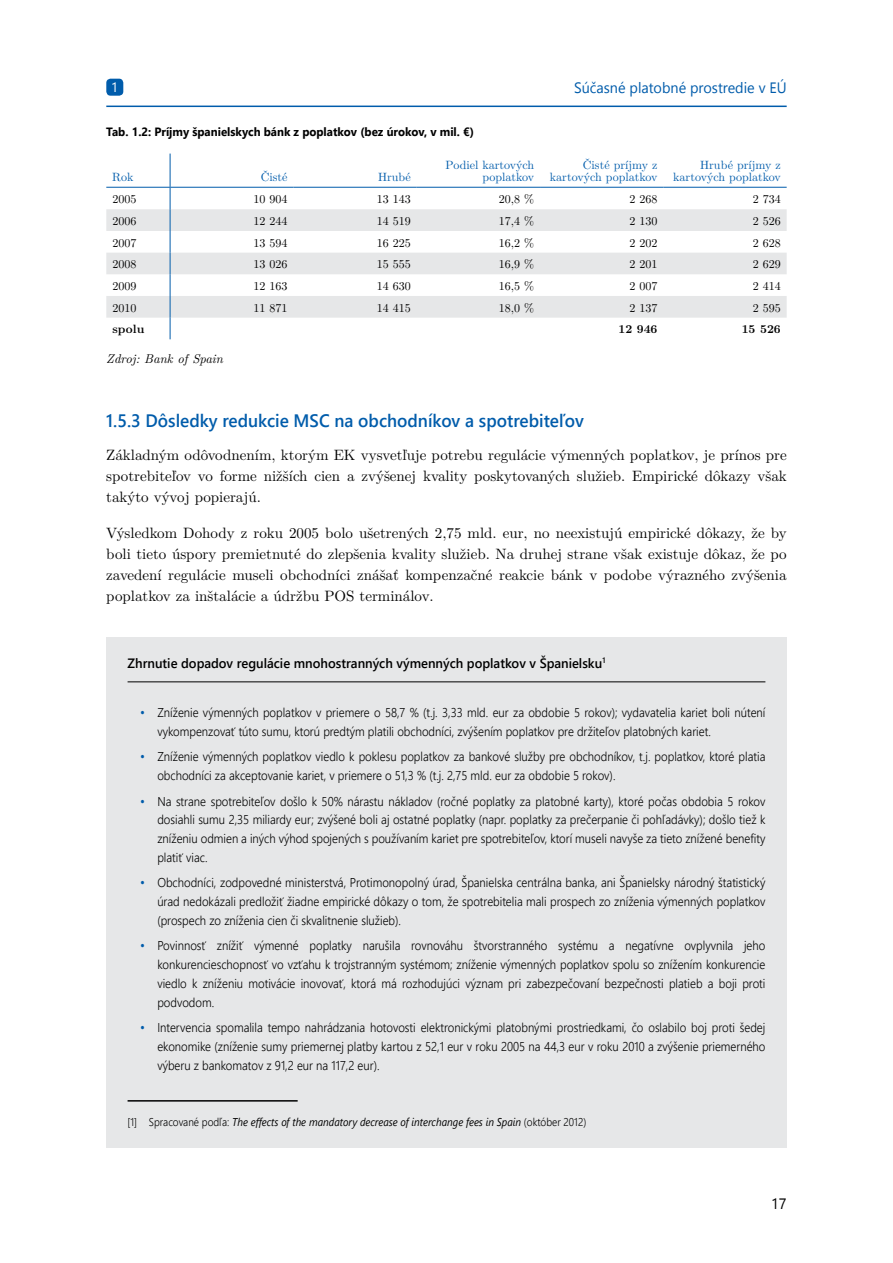
<style>
.page{position:relative;width:893px;height:1263px;background:#fff}
.page>*{position:absolute;margin:0;border:0;box-sizing:border-box;transform-origin:0 0}
.t1{font:600 18px "Segoe UI";color:#005cab;scale:.96 1}
.t2{font:15px/21px "LM Roman 10";color:#000;text-align:justify}
.t3{font:15px "Segoe UI";color:#005cab;scale:.96 1}
.t4{font:15px "Segoe UI";color:#000;scale:.96 1}
.t5{font:600 13.5px "Segoe UI";color:#000;scale:.96 1}
.t6{font:13.5px "Segoe UI";color:#fff;scale:.96 1}
.t7{font:300 12.75px/18.8px "Segoe UI";color:#000;text-align:justify;scale:.9 1}
.t8{font:italic 12.75px "LM Roman 10";color:#000}
.t9{font:12px "LM Roman 10";color:#000}
.t10{font:12px/12px "LM Roman 10";color:#005cab;text-align:right}
.t11{font:700 12px "Segoe UI";color:#000;scale:.96 1}
.t12{font:700 12px "LM Roman 10";color:#000}
.t13{font:italic 11.25px "Segoe UI";color:#000;scale:.9 1}
.s1{color:#005cab}
.s2{font-weight:300;font-style:normal}
</style>
<div class="page">
<hr style="left:106px;top:106px;width:681px;height:1px;background:#005cab">
<div style="left:106px;top:79px;width:17px;height:17px;background:#005cab;border-radius:4px"></div>
<svg style="left:106px;top:209px;width:681px;height:109px;fill:#e6e7e8"></svg>
<hr style="left:106px;top:187px;width:64px;height:1px;background:#005cab">
<hr style="left:170px;top:187px;width:123px;height:1px;background:#005cab">
<hr style="left:293px;top:187px;width:124px;height:1px;background:#005cab">
<hr style="left:417px;top:187px;width:123px;height:1px;background:#005cab">
<hr style="left:540px;top:187px;width:123px;height:1px;background:#005cab">
<hr style="left:663px;top:187px;width:124px;height:1px;background:#005cab">
<svg style="left:170px;top:188px;width:1px;height:151px"></svg>
<hr style="left:170px;top:154px;width:1px;height:33px;background:#005cab">
<div style="left:106px;top:637px;width:681px;height:510px;background:#e6e7e8"></div>
<hr style="left:128px;top:681px;width:637px;height:1px;background:#000">
<hr style="left:128px;top:1100px;width:170px;height:1px;background:#000">
<p class="t3" style="left:574px;top:76px;width:223px">Súčasné platobné prostredie v EÚ</p>
<p class="t6" style="left:111px;top:77px;width:9px">1</p>
<p class="t11" style="left:106px;top:123px;width:385px">Tab. 1.2: Príjmy španielskych bánk z poplatkov (bez úrokov, v mil. €)</p>
<p class="t10" style="left:112px;top:170px;width:23px">Rok</p>
<p class="t10" style="left:261px;top:170px;width:28px">Čisté</p>
<p class="t10" style="left:378px;top:170px;width:34px">Hrubé</p>
<p class="t10" style="left:445px;top:158px;width:90px">Podiel kartových poplatkov</p>
<p class="t10" style="left:550px;top:158px;width:109px">Čisté príjmy z kartových poplatkov</p>
<p class="t10" style="left:673px;top:158px;width:109px">Hrubé príjmy z kartových poplatkov</p>
<p class="t9" style="left:112px;top:190px;width:25px">2005</p>
<p class="t9" style="left:253px;top:190px;width:35px">10 904</p>
<p class="t9" style="left:377px;top:190px;width:35px">13 143</p>
<p class="t9" style="left:499px;top:190px;width:37px">20,8 %</p>
<p class="t9" style="left:629px;top:190px;width:29px">2 268</p>
<p class="t9" style="left:753px;top:190px;width:29px">2 734</p>
<p class="t9" style="left:112px;top:211px;width:25px">2006</p>
<p class="t9" style="left:253px;top:211px;width:35px">12 244</p>
<p class="t9" style="left:377px;top:211px;width:35px">14 519</p>
<p class="t9" style="left:499px;top:211px;width:37px">17,4 %</p>
<p class="t9" style="left:629px;top:211px;width:29px">2 130</p>
<p class="t9" style="left:753px;top:211px;width:29px">2 526</p>
<p class="t9" style="left:112px;top:233px;width:25px">2007</p>
<p class="t9" style="left:253px;top:233px;width:35px">13 594</p>
<p class="t9" style="left:377px;top:233px;width:35px">16 225</p>
<p class="t9" style="left:499px;top:233px;width:37px">16,2 %</p>
<p class="t9" style="left:629px;top:233px;width:29px">2 202</p>
<p class="t9" style="left:753px;top:233px;width:29px">2 628</p>
<p class="t9" style="left:112px;top:255px;width:25px">2008</p>
<p class="t9" style="left:253px;top:255px;width:35px">13 026</p>
<p class="t9" style="left:377px;top:255px;width:35px">15 555</p>
<p class="t9" style="left:499px;top:255px;width:37px">16,9 %</p>
<p class="t9" style="left:629px;top:255px;width:29px">2 201</p>
<p class="t9" style="left:753px;top:255px;width:29px">2 629</p>
<p class="t9" style="left:112px;top:276px;width:25px">2009</p>
<p class="t9" style="left:254px;top:276px;width:35px">12 163</p>
<p class="t9" style="left:377px;top:276px;width:35px">14 630</p>
<p class="t9" style="left:499px;top:276px;width:37px">16,5 %</p>
<p class="t9" style="left:629px;top:276px;width:29px">2 007</p>
<p class="t9" style="left:753px;top:276px;width:29px">2 414</p>
<p class="t9" style="left:112px;top:298px;width:25px">2010</p>
<p class="t9" style="left:254px;top:298px;width:35px">11 871</p>
<p class="t9" style="left:377px;top:298px;width:35px">14 415</p>
<p class="t9" style="left:499px;top:298px;width:37px">18,0 %</p>
<p class="t9" style="left:629px;top:298px;width:29px">2 137</p>
<p class="t9" style="left:753px;top:298px;width:29px">2 595</p>
<p class="t12" style="left:112px;top:320px;width:33px">spolu</p>
<p class="t12" style="left:618px;top:320px;width:41px">12 946</p>
<p class="t12" style="left:742px;top:320px;width:41px">15 526</p>
<p class="t8" style="left:106px;top:348px;width:118px">Zdroj: Bank of Spain</p>
<h1 class="t1" style="left:106px;top:407px;width:499px">1.5.3 Dôsledky redukcie MSC na obchodníkov a spotrebiteľov</h1>
<p class="t2" style="left:106px;top:443px;width:682px">Základným odôvodnením, ktorým EK vysvetľuje potrebu regulácie výmenných poplatkov, je prínos pre spotrebiteľov vo forme nižších cien a zvýšenej kvality poskytovaných služieb. Empirické dôkazy však takýto vývoj popierajú.</p>
<p class="t2" style="left:106px;top:521px;width:682px">Výsledkom Dohody z roku 2005 bolo ušetrených 2,75 mld. eur, no neexistujú empirické dôkazy, že by boli tieto úspory premietnuté do zlepšenia kvality služieb. Na druhej strane však existuje dôkaz, že po zavedení regulácie museli obchodníci znášať kompenzačné reakcie bánk v podobe výrazného zvýšenia poplatkov za inštalácie a údržbu POS terminálov.</p>
<p class="t5" style="left:128px;top:653px;width:499px">Zhrnutie dopadov regulácie mnohostranných výmenných poplatkov v Španielsku<sup>1</sup></p>
<p class="t7" style="left:157px;top:703px;width:677px;text-indent:-17px"><span class="s1">•</span> Zníženie výmenných poplatkov v priemere o 58,7 % (t.j. 3,33 mld. eur za obdobie 5 rokov); vydavatelia kariet boli nútení vykompenzovať túto sumu, ktorú predtým platili obchodníci, zvýšením poplatkov pre držiteľov platobných kariet.</p>
<p class="t7" style="left:157px;top:747px;width:677px;text-indent:-17px"><span class="s1">•</span> Zníženie výmenných poplatkov viedlo k poklesu poplatkov za bankové služby pre obchodníkov, t.j. poplatkov, ktoré platia obchodníci za akceptovanie kariet, v priemere o 51,3 % (t.j. 2,75 mld. eur za obdobie 5 rokov).</p>
<p class="t7" style="left:157px;top:791px;width:677px;text-indent:-17px"><span class="s1">•</span> Na strane spotrebiteľov došlo k 50% nárastu nákladov (ročné poplatky za platobné karty), ktoré počas obdobia 5 rokov dosiahli sumu 2,35 miliardy eur; zvýšené boli aj ostatné poplatky (napr. poplatky za prečerpanie či pohľadávky); došlo tiež k zníženiu odmien a iných výhod spojených s používaním kariet pre spotrebiteľov, ktorí museli navyše za tieto znížené benefity platiť viac.</p>
<p class="t7" style="left:157px;top:873px;width:677px;text-indent:-17px"><span class="s1">•</span> Obchodníci, zodpovedné ministerstvá, Protimonopolný úrad, Španielska centrálna banka, ani Španielsky národný štatistický úrad nedokázali predložiť žiadne empirické dôkazy o tom, že spotrebitelia mali prospech zo zníženia výmenných poplatkov (prospech zo zníženia cien či skvalitnenie služieb).</p>
<p class="t7" style="left:157px;top:936px;width:677px;text-indent:-17px"><span class="s1">•</span> Povinnosť znížiť výmenné poplatky narušila rovnováhu štvorstranného systému a negatívne ovplyvnila jeho konkurencieschopnosť vo vzťahu k trojstranným systémom; zníženie výmenných poplatkov spolu so znížením konkurencie viedlo k zníženiu motivácie inovovať, ktorá má rozhodujúci význam pri zabezpečovaní bezpečnosti platieb a boji proti podvodom.</p>
<p class="t7" style="left:157px;top:1018px;width:677px;text-indent:-17px"><span class="s1">•</span> Intervencia spomalila tempo nahrádzania hotovosti elektronickými platobnými prostriedkami, čo oslabilo boj proti šedej ekonomike (zníženie sumy priemernej platby kartou z 52,1 eur v roku 2005 na 44,3 eur v roku 2010 a zvýšenie priemerného výberu z bankomatov z 91,2 eur na 117,2 eur).</p>
<p class="t13" style="left:128px;top:1114px;width:511px"><span class="s2">[1] Spracované podľa:</span> The effects of the mandatory decrease of interchange fees in Spain <span class="s2">(október 2012)</span></p>
<p class="t4" style="left:771px;top:1192px;width:18px">17</p>
</div>
